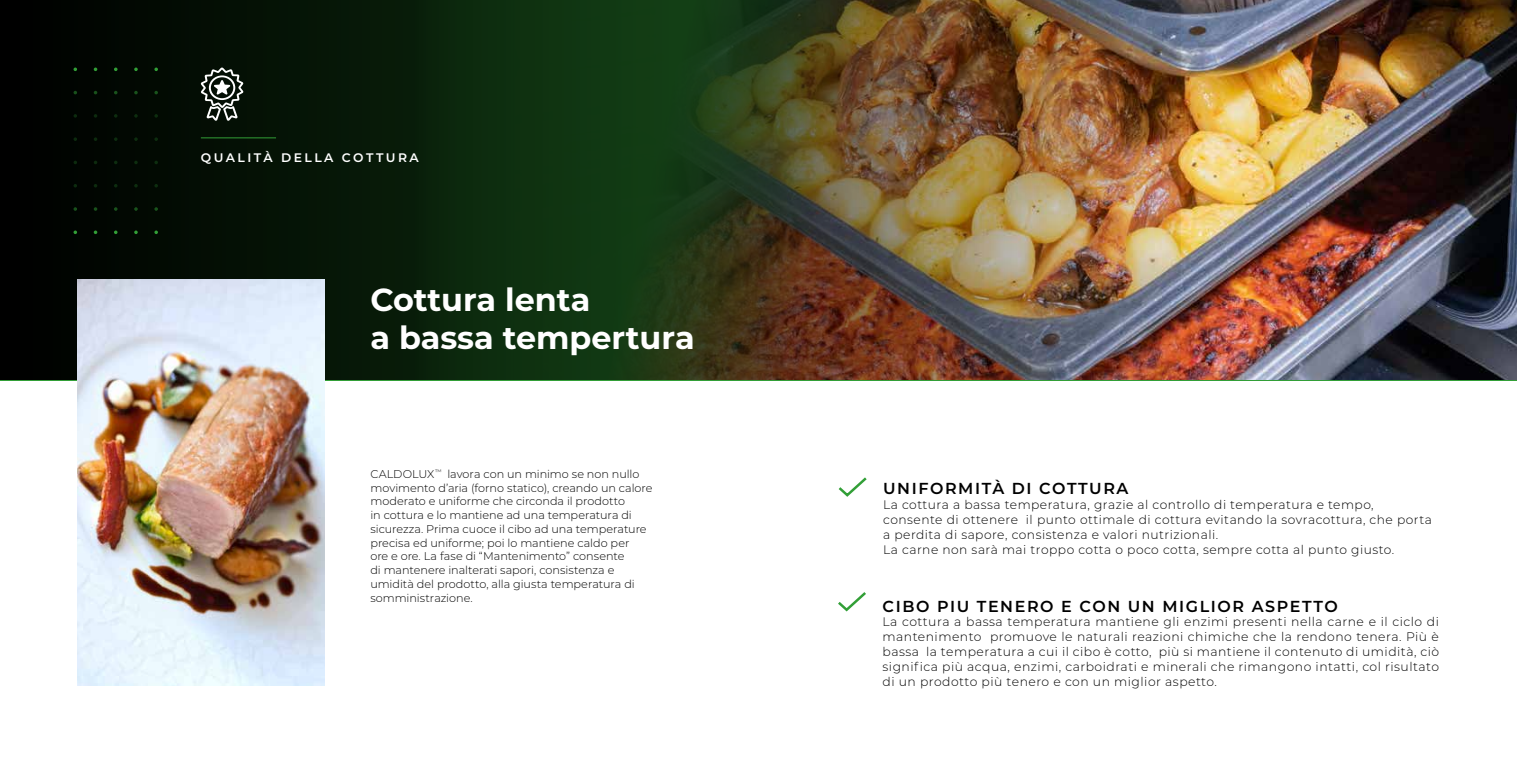
<style>
.page{position:relative;width:1517px;height:759px;background:#fff}
.page>*{position:absolute;margin:0;border:0;box-sizing:border-box;transform-origin:0 0}
.t1{font:700 31.88px/38.1px "Montserrat";color:#fff}
.t2{font:600 15.88px "Montserrat";letter-spacing:.1em;color:#000}
.t3{font:300 12.38px/14.9px "Montserrat";letter-spacing:.04em;color:#000}
.t4{font:600 12.38px "Montserrat";letter-spacing:.2em;color:#fff}
.t5{font:300 11.25px/13.8px "Montserrat";letter-spacing:-.005em;color:#000}
</style>
<div class="page">
<img style="left:1180px;top:0;width:337px;height:379px">
<img style="left:0;top:0;width:1180px;height:379px">
<svg style="left:838px;top:477px;width:29px;height:20px"></svg>
<svg style="left:838px;top:592px;width:28px;height:20px"></svg>
<hr style="left:201px;top:137px;width:75px;height:1px;background:#329f37">
<svg style="left:201px;top:67px;width:42px;height:54px"></svg>
<svg style="left:74px;top:67px;width:3px;height:4px"></svg>
<svg style="left:94px;top:67px;width:3px;height:4px"></svg>
<svg style="left:114px;top:67px;width:3px;height:4px"></svg>
<svg style="left:134px;top:67px;width:4px;height:4px"></svg>
<svg style="left:154px;top:67px;width:4px;height:4px"></svg>
<svg style="left:74px;top:114px;width:3px;height:4px"></svg>
<svg style="left:94px;top:114px;width:3px;height:4px"></svg>
<svg style="left:114px;top:114px;width:3px;height:4px"></svg>
<svg style="left:134px;top:114px;width:4px;height:4px"></svg>
<svg style="left:154px;top:114px;width:4px;height:4px"></svg>
<svg style="left:134px;top:161px;width:4px;height:3px"></svg>
<svg style="left:154px;top:161px;width:4px;height:3px"></svg>
<svg style="left:74px;top:207px;width:3px;height:4px"></svg>
<svg style="left:94px;top:207px;width:3px;height:4px"></svg>
<svg style="left:114px;top:207px;width:3px;height:4px"></svg>
<svg style="left:134px;top:207px;width:4px;height:4px"></svg>
<svg style="left:154px;top:207px;width:4px;height:4px"></svg>
<svg style="left:134px;top:91px;width:4px;height:3px"></svg>
<svg style="left:154px;top:91px;width:4px;height:3px"></svg>
<svg style="left:74px;top:137px;width:3px;height:4px"></svg>
<svg style="left:94px;top:137px;width:3px;height:4px"></svg>
<svg style="left:114px;top:137px;width:3px;height:4px"></svg>
<svg style="left:134px;top:137px;width:4px;height:4px"></svg>
<svg style="left:154px;top:137px;width:4px;height:4px"></svg>
<svg style="left:134px;top:184px;width:4px;height:3px"></svg>
<svg style="left:154px;top:184px;width:4px;height:3px"></svg>
<svg style="left:74px;top:230px;width:3px;height:4px"></svg>
<svg style="left:94px;top:230px;width:3px;height:4px"></svg>
<svg style="left:114px;top:230px;width:3px;height:4px"></svg>
<svg style="left:134px;top:230px;width:4px;height:4px"></svg>
<svg style="left:154px;top:230px;width:4px;height:4px"></svg>
<img style="left:77px;top:279px;width:247px;height:406px">
<p class="t4" style="left:201px;top:148px;width:219px">QUALITÀ DELLA COTTURA</p>
<h1 class="t1" style="left:370px;top:278px;width:326px">Cottura lenta<br>a bassa tempertura</h1>
<p class="t5" style="left:370px;top:466px;width:284px">CALDOLUX<sup>™</sup> lavora con un minimo se non nullo movimento d’aria (forno statico), creando un calore moderato e uniforme che circonda il prodotto<br>in cottura e lo mantiene ad una temperatura di sicurezza. Prima cuoce il cibo ad una temperature precisa ed uniforme; poi lo mantiene caldo per<br>ore e ore. La fase di “Mantenimento” consente<br>di mantenere inalterati sapori, consistenza e umidità del prodotto, alla giusta temperatura di somministrazione.</p>
<p class="t2" style="left:883px;top:477px;width:247px">UNIFORMITÀ DI COTTURA</p>
<p class="t3" style="left:883px;top:496px;width:550px">La cottura a bassa temperatura, grazie al controllo di temperatura e tempo, consente di ottenere il punto ottimale di cottura evitando la sovracottura, che porta a perdita di sapore, consistenza e valori nutrizionali.<br>La carne non sarà mai troppo cotta o poco cotta, sempre cotta al punto giusto.</p>
<p class="t2" style="left:882px;top:594px;width:457px">CIBO PIU TENERO E CON UN MIGLIOR ASPETTO</p>
<p class="t3" style="left:882px;top:614px;width:558px;text-align:justify">La cottura a bassa temperatura mantiene gli enzimi presenti nella carne e il ciclo di mantenimento promuove le naturali reazioni chimiche che la rendono tenera. Più è bassa la temperatura a cui il cibo è cotto, più si mantiene il contenuto di umidità, ciò significa più acqua, enzimi, carboidrati e minerali che rimangono intatti, col risultato di un prodotto più tenero e con un miglior aspetto.</p>
</div>
